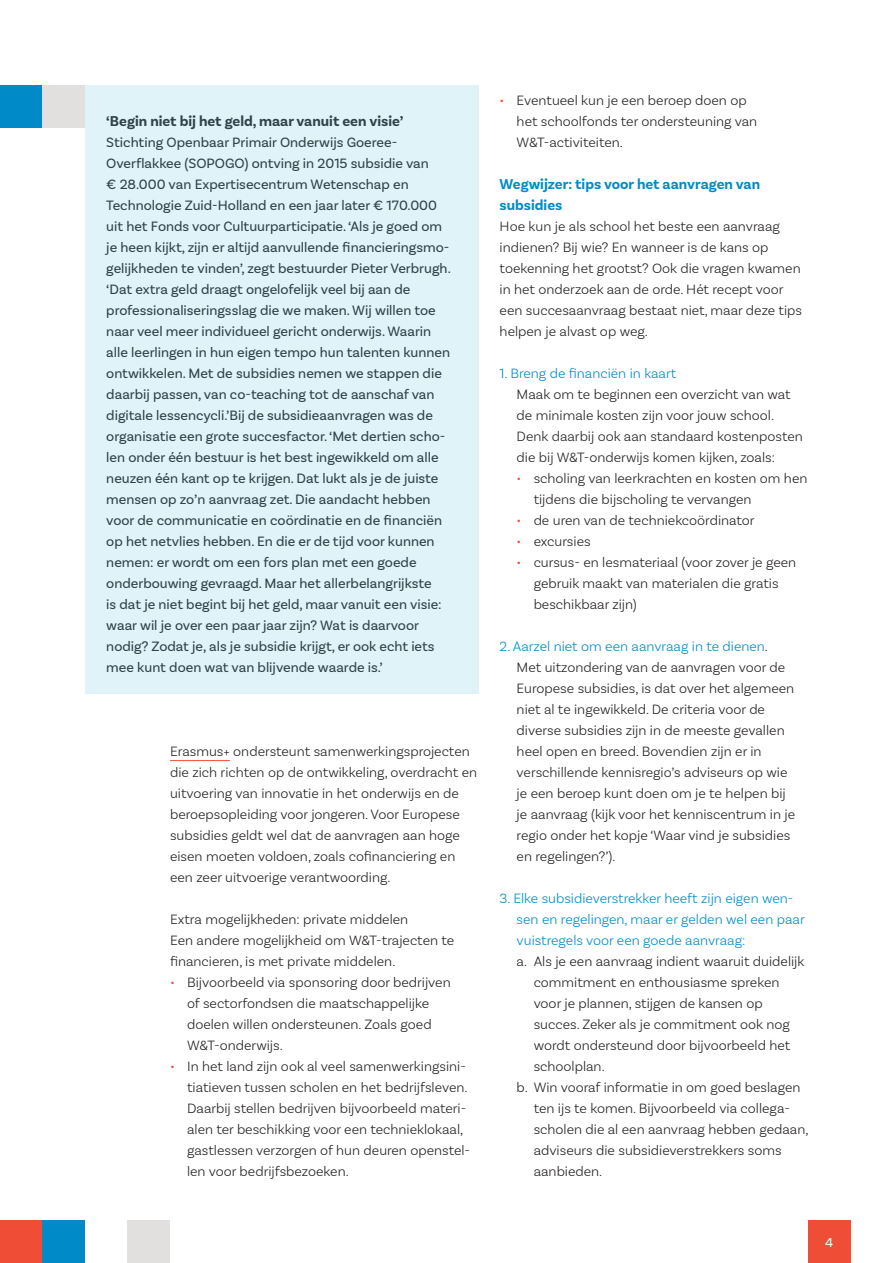
<style>
.page{position:relative;width:893px;height:1263px;background:#fff}
.page>*{position:absolute;margin:0;border:0;box-sizing:border-box;transform-origin:0 0}
.JT-tussenkop{font:700 15px/21px "Basic Sans";color:#008bc8}
.JT-Kaderkop{font:700 15px "Basic Sans";color:#2e4347}
.JT-Plat{font:300 14.25px/21px "Basic Sans";color:#231f20}
.JT_kadertekst_plat{font:14.25px/21px "Basic Sans";color:#2e4347}
.JT-Plat-2{font:300 14.25px/21px "Basic Sans";color:#008bc8}
.t1{font:13.5px "Basic Sans";color:#fff}
.s1{color:#ef4d35}
.s2{color:#008bc8}
</style>
<div class="page">
<div style="left:808px;top:1220px;width:42px;height:43px;background:#ef4d35"></div>
<hr style="left:170px;top:760px;width:60px;height:1px;background:#ef4d35">
<div style="left:85px;top:85px;width:393px;height:608px;background:#dff3f9"></div>
<div style="left:0;top:85px;width:43px;height:43px;background:#008bc8"></div>
<div style="left:43px;top:85px;width:42px;height:43px;background:#e2dfdf"></div>
<div style="left:0;top:1220px;width:43px;height:43px;background:#ef4d35"></div>
<div style="left:128px;top:1220px;width:42px;height:43px;background:#e2dfdf"></div>
<div style="left:43px;top:1220px;width:42px;height:43px;background:#008bc8"></div>
<p class="JT-Kaderkop" style="left:106px;top:112px;width:299px">‘Begin niet bij het geld, maar vanuit een visie’</p>
<p class="JT_kadertekst_plat" style="left:106px;top:132px;width:346px">Stichting Openbaar Primair Onderwijs Goeree-Overflakkee (SOPOGO) ontving in 2015 subsidie van<br>€ 28.000 van Expertisecentrum Wetenschap en Technologie Zuid-Holland en een jaar later € 170.000 uit het Fonds voor Cultuurparticipatie. ‘Als je goed om je heen kijkt, zijn er altijd aanvullende financieringsmo&shy;gelijkheden te vinden’, zegt bestuurder Pieter Verbrugh. ‘Dat extra geld draagt ongelofelijk veel bij aan de professionaliseringsslag die we maken. Wij willen toe naar veel meer individueel gericht onderwijs. Waarin alle leerlingen in hun eigen tempo hun talenten kunnen ontwikkelen. Met de subsidies nemen we stappen die daarbij passen, van co-teaching tot de aanschaf van digitale lessencycli.’Bij de subsidieaanvragen was de organisatie een grote succesfactor. ‘Met dertien scho&shy;len onder één bestuur is het best ingewikkeld om alle neuzen één kant op te krijgen. Dat lukt als je de juiste mensen op zo’n aanvraag zet. Die aandacht hebben voor de communicatie en coördinatie en de financiën op het netvlies hebben. En die er de tijd voor kunnen nemen: er wordt om een fors plan met een goede onderbouwing gevraagd. Maar het allerbelangrijkste<br>is dat je niet begint bij het geld, maar vanuit een visie: waar wil je over een paar jaar zijn? Wat is daarvoor nodig? Zodat je, als je subsidie krijgt, er ook echt iets mee kunt doen wat van blijvende waarde is.’</p>
<p class="JT-Plat" style="left:170px;top:741px;width:309px">Erasmus+ ondersteunt samenwerkingsprojecten die zich richten op de ontwikkeling, overdracht en uitvoering van innovatie in het onderwijs en de beroepsopleiding voor jongeren. Voor Europese subsidies geldt wel dat de aanvragen aan hoge eisen moeten voldoen, zoals cofinanciering en een zeer uitvoerige verantwoording.</p>
<p class="JT-Plat" style="left:170px;top:909px;width:240px">Extra mogelijkheden: private middelen</p>
<p class="JT-Plat" style="left:170px;top:930px;width:286px">Een andere mogelijkheid om W&amp;T-trajecten te financieren, is met private middelen.</p>
<p class="JT-Plat" style="left:187px;top:972px;width:265px;text-indent:-17px"><span class="s1">•</span> Bijvoorbeeld via sponsoring door bedrijven of sectorfondsen die maatschappelijke doelen willen ondersteunen. Zoals goed W&amp;T-onderwijs.</p>
<p class="JT-Plat" style="left:187px;top:1056px;width:285px;text-indent:-17px"><span class="s1">•</span> In het land zijn ook al veel samenwerkingsini&shy;tiatieven tussen scholen en het bedrijfsleven.<br>Daarbij stellen bedrijven bijvoorbeeld materi&shy;alen ter beschikking voor een technieklokaal, gastlessen verzorgen of hun deuren openstel&shy;len voor bedrijfsbezoeken.</p>
<p class="JT-Plat" style="left:517px;top:90px;width:242px;text-indent:-17px"><span class="s1">•</span> Eventueel kun je een beroep doen op het schoolfonds ter ondersteuning van<br>W&amp;T-activiteiten.</p>
<p class="JT-tussenkop" style="left:500px;top:174px;width:262px">Wegwijzer: tips voor het aanvragen van subsidies</p>
<p class="JT-Plat" style="left:500px;top:216px;width:304px">Hoe kun je als school het beste een aanvraag indienen? Bij wie? En wanneer is de kans op toekenning het grootst? Ook die vragen kwamen in het onderzoek aan de orde. Hét recept voor een succesaanvraag bestaat niet, maar deze tips helpen je alvast op weg.</p>
<p class="JT-Plat-2" style="left:500px;top:363px;width:178px">1. Breng de financiën in kaart</p>
<p class="JT-Plat" style="left:517px;top:384px;width:288px">Maak om te beginnen een overzicht van wat de minimale kosten zijn voor jouw school.<br>Denk daarbij ook aan standaard kostenposten die bij W&amp;T-onderwijs komen kijken, zoals:</p>
<p class="JT-Plat" style="left:534px;top:468px;width:275px;text-indent:-17px"><span class="s1">•</span> scholing van leerkrachten en kosten om hen tijdens die bijscholing te vervangen</p>
<p class="JT-Plat" style="left:517px;top:510px;width:239px"><span class="s1">•</span> de uren van de techniekcoördinator</p>
<p class="JT-Plat" style="left:517px;top:531px;width:75px"><span class="s1">•</span> excursies</p>
<p class="JT-Plat" style="left:534px;top:552px;width:264px;text-indent:-17px"><span class="s1">•</span> cursus- en lesmateriaal (voor zover je geen gebruik maakt van materialen die gratis beschikbaar zijn)</p>
<p class="JT-Plat" style="left:517px;top:636px;width:280px;text-indent:-17px"><span class="s2">2. Aarzel niet om een aanvraag in te dienen</span>.<br>Met uitzondering van de aanvragen voor de Europese subsidies, is dat over het algemeen niet al te ingewikkeld. De criteria voor de diverse subsidies zijn in de meeste gevallen heel open en breed. Bovendien zijn er in verschillende kennisregio’s adviseurs op wie je een beroep kunt doen om je te helpen bij je aanvraag (kijk voor het kenniscentrum in je regio onder het kopje ‘Waar vind je subsidies en regelingen?’).</p>
<p class="JT-Plat-2" style="left:517px;top:888px;width:290px;text-indent:-17px">3. Elke subsidieverstrekker heeft zijn eigen wen&shy;sen en regelingen, maar er gelden wel een paar vuistregels voor een goede aanvraag:</p>
<p class="JT-Plat" style="left:534px;top:951px;width:272px;text-indent:-17px">a. Als je een aanvraag indient waaruit duidelijk commitment en enthousiasme spreken voor je plannen, stijgen de kansen op succes. Zeker als je commitment ook nog wordt ondersteund door bijvoorbeeld het schoolplan.</p>
<p class="JT-Plat" style="left:534px;top:1077px;width:276px;text-indent:-17px">b. Win vooraf informatie in om goed beslagen ten ijs te komen. Bijvoorbeeld via collega&shy;scholen die al een aanvraag hebben gedaan, adviseurs die subsidieverstrekkers soms aanbieden.</p>
<p class="t1" style="left:825px;top:1234px;width:9px">4</p>
</div>
